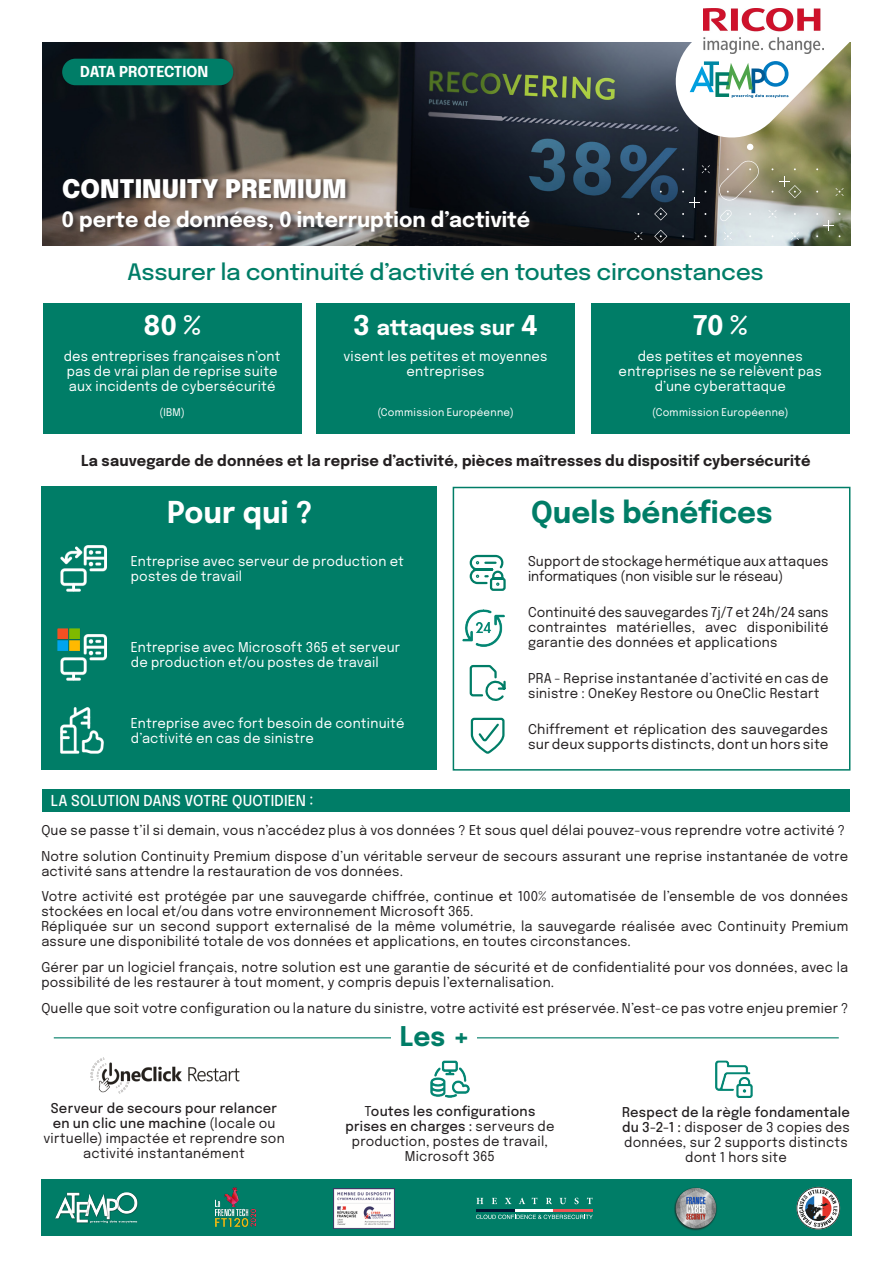
<style>
.page{position:relative;width:893px;height:1263px;background:#fff}
.page>*{position:absolute;margin:0;border:0;box-sizing:border-box;transform-origin:0 0}
.t1{font:700 30px "Epilogue";color:#007d67}
.t2{font:700 30px "Epilogue";letter-spacing:.005em;color:#fff}
.t3{font:700 27px "Epilogue";color:#fff}
.t4{font:700 27px "Epilogue";color:#007d67}
.t5{font:900 25.5px "Epilogue";color:#fff}
.t6{font:500 22.5px "Epilogue";letter-spacing:-.02em;color:#007d67;scale:1.05 1}
.t7{font:700 21px "Epilogue";color:#fff}
.t8{font:700 15px "Epilogue";letter-spacing:.01em;color:#231f20}
.t9{font:500 15px "Epilogue";letter-spacing:.005em;color:#fff}
.t10{font:700 15px "Epilogue";letter-spacing:-.015em;color:#fff}
.t11{font:13.5px/15px "Epilogue";letter-spacing:.015em;color:#231f20}
.t12{font:13.5px/15px "Epilogue";letter-spacing:.015em;color:#fff}
.t13{font:13.5px/15px "Epilogue";letter-spacing:-.005em;color:#231f20}
.t14{font:10.5px "Epilogue";letter-spacing:.03em;color:#fff}
.s1{font-size:27px}
.s2{font-weight:500}
</style>
<div class="page">
<img style="left:43px;top:43px;width:807px;height:202px">
<svg style="left:654px;top:230px;width:13px;height:13px"></svg>
<svg style="left:654px;top:207px;width:13px;height:14px"></svg>
<svg style="left:682px;top:191px;width:24px;height:24px"></svg>
<svg style="left:816px;top:213px;width:24px;height:24px"></svg>
<svg style="left:779px;top:176px;width:22px;height:22px"></svg>
<svg style="left:719px;top:160px;width:40px;height:40px;background:#b0a290"></svg>
<svg style="left:720px;top:209px;width:12px;height:12px"></svg>
<svg style="left:835px;top:188px;width:9px;height:8px"></svg>
<svg style="left:791px;top:232px;width:8px;height:8px"></svg>
<svg style="left:724px;top:232px;width:8px;height:8px"></svg>
<svg style="left:702px;top:165px;width:8px;height:8px"></svg>
<svg style="left:634px;top:232px;width:8px;height:8px"></svg>
<svg style="left:768px;top:210px;width:8px;height:8px"></svg>
<div style="left:62px;top:59px;width:171px;height:26px;background:#007d67;border-radius:13px"></div>
<svg style="left:670px;top:42px;width:180px;height:108px"></svg>
<div style="left:43px;top:790px;width:807px;height:22px;background:#007d67"></div>
<hr style="left:54px;top:1037px;width:785px;height:1px;background:#007d67">
<div style="left:391px;top:1022px;width:63px;height:39px;background:#fff"></div>
<div style="left:446px;top:1022px;width:30px;height:36px;background:#fff"></div>
<img style="left:90px;top:1057px;width:149px;height:37px">
<div style="left:43px;top:303px;width:259px;height:130px;background:#007d67"></div>
<div style="left:316px;top:303px;width:259px;height:130px;background:#007d67"></div>
<div style="left:591px;top:303px;width:259px;height:130px;background:#007d67"></div>
<div style="left:453px;top:487px;width:397px;height:284px;background:#fff;border:2px solid #007d67"></div>
<svg style="left:469px;top:554px;width:37px;height:37px"></svg>
<svg style="left:469px;top:664px;width:37px;height:37px"></svg>
<svg style="left:470px;top:717px;width:35px;height:37px"></svg>
<div style="left:42px;top:487px;width:395px;height:283px;background:#007d67"></div>
<img style="left:61px;top:708px;width:42px;height:45px">
<img style="left:61px;top:546px;width:45px;height:45px">
<img style="left:61px;top:635px;width:45px;height:45px">
<div style="left:60px;top:631px;width:23px;height:23px;background:#007d67"></div>
<img style="left:58px;top:629px;width:22px;height:22px">
<div style="left:41px;top:1179px;width:811px;height:56px;background:#007d67"></div>
<img style="left:333px;top:1188px;width:62px;height:40px">
<svg style="left:476px;top:1198px;width:7px;height:6px"></svg>
<svg style="left:492px;top:1198px;width:5px;height:6px"></svg>
<svg style="left:505px;top:1198px;width:6px;height:6px"></svg>
<svg style="left:519px;top:1198px;width:6px;height:6px"></svg>
<svg style="left:532px;top:1197px;width:5px;height:7px"></svg>
<svg style="left:546px;top:1198px;width:6px;height:6px"></svg>
<svg style="left:560px;top:1198px;width:6px;height:6px"></svg>
<svg style="left:574px;top:1198px;width:5px;height:6px"></svg>
<svg style="left:587px;top:1197px;width:5px;height:7px"></svg>
<hr style="left:476px;top:1209px;width:40px;height:3px;background:#021833">
<hr style="left:553px;top:1209px;width:40px;height:3px;background:#ef5455">
<hr style="left:516px;top:1209px;width:37px;height:3px;background:#fff">
<svg style="left:476px;top:1215px;width:117px;height:4px"></svg>
<svg style="left:796px;top:1187px;width:44px;height:42px"></svg>
<img style="left:675px;top:1187px;width:42px;height:43px">
<img style="left:216px;top:1187px;width:40px;height:39px">
<img style="left:55px;top:1192px;width:83px;height:32px">
<img style="left:716px;top:1061px;width:36px;height:36px">
<img style="left:430px;top:1061px;width:40px;height:36px">
<div style="left:60px;top:175px;width:291px;height:29px;background:#231f20;opacity:.75"></div>
<div style="left:61px;top:209px;width:476px;height:30px;background:#231f20;opacity:.75"></div>
<img style="left:462px;top:610px;width:43px;height:37px">
<img style="left:703px;top:9px;width:121px;height:44px">
<p class="t10" style="left:80px;top:61px;width:130px">DATA PROTECTION</p>
<p class="t5" style="left:62px;top:170px;width:286px">CONTINUITY PREMIUM</p>
<p class="t7" style="left:62px;top:204px;width:470px">0 perte de données, 0 interruption d’activité</p>
<p class="t6" style="left:127px;top:256px;width:608px">Assurer la continuité d’activité en toutes circonstances</p>
<p class="t3" style="left:143px;top:306px;width:59px">80 %</p>
<p class="t12" style="left:64px;top:348px;width:218px">des entreprises françaises n’ont pas de vrai plan de reprise suite aux incidents de cybersécurité</p>
<p class="t14" style="left:159px;top:405px;width:27px">(IBM)</p>
<p class="t7" style="left:353px;top:313px;width:186px"><span class="s1">3</span> attaques sur <span class="s1">4</span></p>
<p class="t12" style="left:343px;top:348px;width:206px;text-align:center">visent les petites et moyennes entreprises</p>
<p class="t14" style="left:377px;top:405px;width:138px">(Commission Européenne)</p>
<p class="t3" style="left:693px;top:306px;width:56px">70 %</p>
<p class="t12" style="left:619px;top:348px;width:205px;text-align:center">des petites et moyennes entreprises ne se relèvent pas d’une cyberattaque</p>
<p class="t14" style="left:652px;top:405px;width:138px">(Commission Européenne)</p>
<p class="t8" style="left:81px;top:450px;width:731px">La sauvegarde de données et la reprise d’activité, pièces maîtresses du dispositif cybersécurité</p>
<p class="t2" style="left:167px;top:491px;width:147px">Pour qui ?</p>
<p class="t12" style="left:131px;top:553px;width:275px">Entreprise avec serveur de production et postes de travail</p>
<p class="t12" style="left:131px;top:639px;width:271px">Entreprise avec Microsoft 365 et serveur de production et/ou postes de travail</p>
<p class="t12" style="left:131px;top:715px;width:275px">Entreprise avec fort besoin de continuité d’activité en cas de sinistre</p>
<p class="t9" style="left:51px;top:789px;width:264px">LA SOLUTION DANS VOTRE QUOTIDIEN :</p>
<p class="t1" style="left:531px;top:491px;width:243px">Quels bénéfices</p>
<p class="t13" style="left:528px;top:552px;width:302px">Support de stockage hermétique aux attaques informatiques (non visible sur le réseau)</p>
<p class="t11" style="left:528px;top:604px;width:302px;text-align:justify">Continuité des sauvegardes 7j/7 et 24h/24 sans contraintes matérielles, avec disponibilité garantie des données et applications</p>
<p class="t11" style="left:528px;top:670px;width:302px">PRA - Reprise instantanée d’activité en cas de sinistre : OneKey Restore ou OneClic Restart</p>
<p class="t11" style="left:528px;top:721px;width:302px">Chiffrement et réplication des sauvegardes sur deux supports distincts, dont un hors site</p>
<p class="t11" style="left:41px;top:822px;width:805px">Que se passe t’il si demain, vous n’accédez plus à vos données ? Et sous quel délai pouvez-vous reprendre votre activité ?</p>
<p class="t11" style="left:41px;top:847px;width:808px">Notre solution Continuity Premium dispose d’un véritable serveur de secours assurant une reprise instantanée de votre activité sans attendre la restauration de vos données.</p>
<p class="t11" style="left:41px;top:888px;width:808px">Votre activité est protégée par une sauvegarde chiffrée, continue et 100% automatisée de l’ensemble de vos données stockées en local et/ou dans votre environnement Microsoft 365.</p>
<p class="t11" style="left:41px;top:918px;width:809px">Répliquée sur un second support externalisé de la même volumétrie, la sauvegarde réalisée avec Continuity Premium assure une disponibilité totale de vos données et applications, en toutes circonstances.</p>
<p class="t11" style="left:41px;top:959px;width:808px">Gérer par un logiciel français, notre solution est une garantie de sécurité et de confidentialité pour vos données, avec la possibilité de les restaurer à tout moment, y compris depuis l’externalisation.</p>
<p class="t11" style="left:41px;top:999px;width:808px">Quelle que soit votre configuration ou la nature du sinistre, votre activité est préservée. N’est-ce pas votre enjeu premier ?</p>
<p class="t11" style="left:43px;top:1100px;width:243px;text-align:center"><span class="s2">Serveur de secours pour relancer en un clic une machine</span> (locale ou virtuelle) impactée et reprendre son activité instantanément</p>
<p class="t4" style="left:400px;top:1017px;width:47px">Les</p>
<p class="t1" style="left:452px;top:1014px;width:20px">+</p>
<p class="t11" style="left:345px;top:1102px;width:211px;text-align:center">T<span class="s2">outes les configurations prises en charges :</span> serveurs de production, postes de travail,<br>Microsoft 365</p>
<p class="t11" style="left:622px;top:1104px;width:229px;text-align:center"><span class="s2">Respect de la règle fondamentale du 3-2-1 :</span> disposer de 3 copies des données, sur 2 supports distincts dont 1 hors site</p>
</div>
